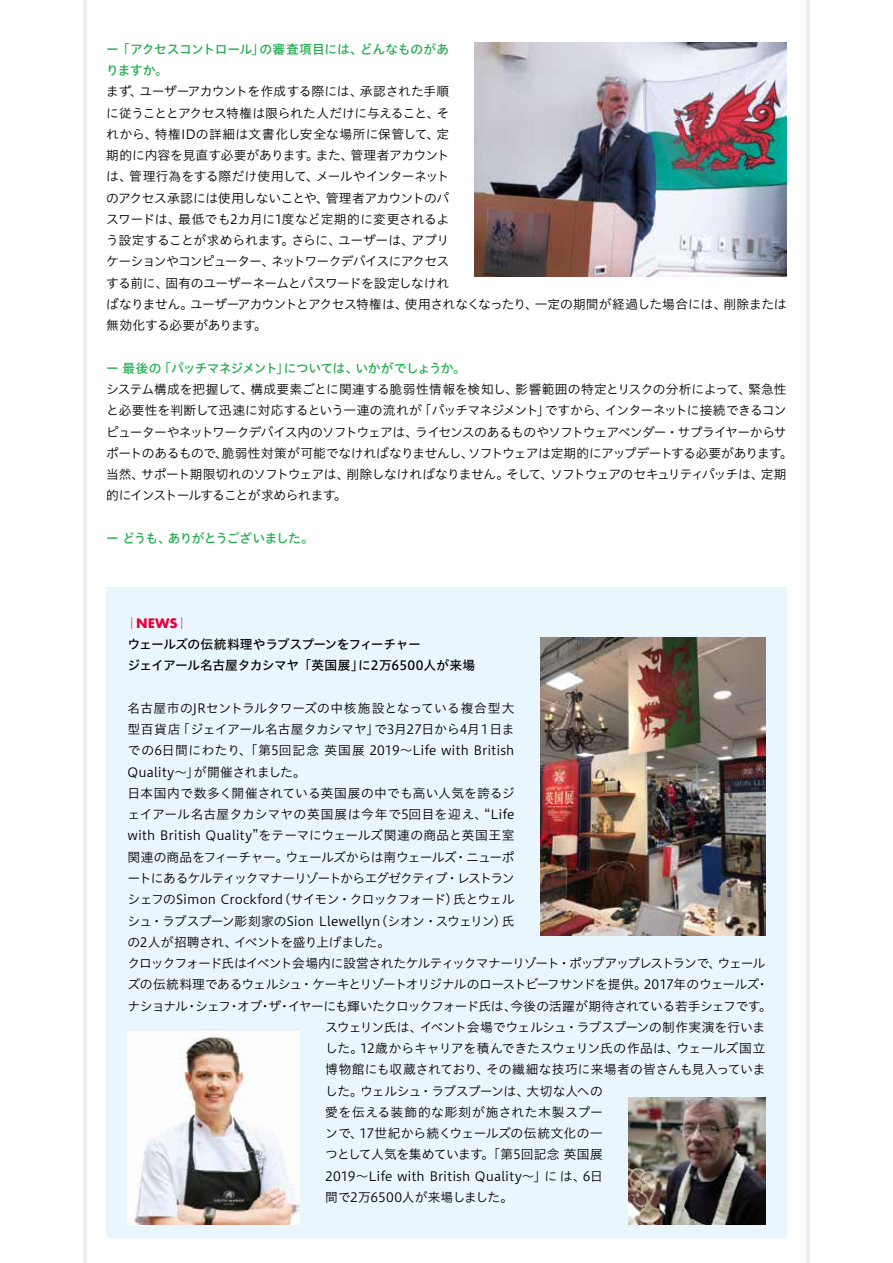
<style>
.page{position:relative;width:893px;height:1263px;background:#fff}
.page>*{position:absolute;margin:0;border:0;box-sizing:border-box;transform-origin:0 0}
.t1{font:12.75px/21.3px "Hiragino UD Sans Std N W3";letter-spacing:-.025em;color:#000}
.t2{font:12.75px/21.3px "Hiragino UD Sans Std N W3";letter-spacing:-.045em;color:#000}
.t3{font:12.75px "Hiragino UD Sans Std N W3";letter-spacing:.005em;color:#000}
.t4{font:12.75px "Hiragino UD Sans Std N W3";letter-spacing:-.08em;color:#000}
.t5{font:12.75px "Hiragino UD Sans Std N W3";letter-spacing:-.05em;color:#000}
.t6{font:12.75px "Hiragino UD Sans Std N W3";color:#000}
.t7{font:12.75px "Hiragino UD Sans Std N W3";letter-spacing:.015em;color:#000}
.t8{font:12.75px/21.3px "Hiragino UD Sans Std N W5";letter-spacing:-.025em;color:#000}
.t9{font:12.75px "Hiragino UD Sans Std N W3";letter-spacing:-.005em;color:#000}
.t10{font:12.75px/21.3px "Hiragino UD Sans Std N W5";letter-spacing:-.025em;color:#1eac4b}
.t11{font:12.75px "Hiragino UD Sans Std N W5";letter-spacing:-.045em;color:#1eac4b}
.t12{font:12.75px "Hiragino UD Sans Std N W3";letter-spacing:.045em;color:#000}
.t13{font:12.75px "Hiragino UD Sans Std N W5";letter-spacing:-.065em;color:#1eac4b}
.t14{font:700 12.75px "Futura";color:#e6003e}
.s1{font-family:"Hiragino UD Sans Std N W4";font-weight:400}
</style>
<div class="page">
<hr style="left:83px;top:0;width:4px;height:1263px;background:#efefef">
<hr style="left:806px;top:0;width:4px;height:1263px;background:#efefef">
<img style="left:475px;top:43px;width:312px;height:233px">
<div style="left:106px;top:587px;width:681px;height:650px;background:#eaf6fd"></div>
<img style="left:540px;top:638px;width:225px;height:297px">
<img style="left:128px;top:1029px;width:172px;height:196px">
<img style="left:628px;top:1097px;width:137px;height:128px">
<p class="t10" style="left:106px;top:38px;width:344px">ー 「アクセスコントロール」の審査項目には、どんなものがありますか。</p>
<p class="t1" style="left:106px;top:80px;width:682px">まず、ユーザーアカウントを作成する際には、承認された手順<br>に従うこととアクセス特権は限られた人だけに与えること、そ<br>れから、特権IDの詳細は文書化し安全な場所に保管して、定<br>期的に内容を見直す必要があります。また、管理者アカウント<br>は、管理行為をする際だけ使用して、メールやインターネット<br>のアクセス承認には使用しないことや、管理者アカウントのパ<br>スワードは、最低でも2カ月に1度など定期的に変更されるよ<br>う設定することが求められます。さらに、ユーザーは、アプリ<br>ケーションやコンピューター、ネットワークデバイスにアクセス<br>する前に、固有のユーザーネームとパスワードを設定しなけれ<br>ばなりません。ユーザーアカウントとアクセス特権は、使用されなくなったり、一定の期間が経過した場合には、削除または無効化する必要があります。</p>
<p class="t11" style="left:106px;top:358px;width:361px">ー 最後の「パッチマネジメント」については、いかがでしょうか。</p>
<p class="t2" style="left:106px;top:378px;width:688px">システム構成を把握して、構成要素ごとに関連する脆弱性情報を検知し、影響範囲の特定とリスクの分析によって、緊急性と必要性を判断して迅速に対応するという一連の流れが「パッチマネジメント」ですから、インターネットに接続できるコンピューターやネットワークデバイス内のソフトウェアは、ライセンスのあるものやソフトウェアベンダー・サプライヤーからサポートのあるもので、脆弱性対策が可能でなければなりませんし、ソフトウェアは定期的にアップデートする必要があります。当然、サポート期限切れのソフトウェアは、削除しなければなりません。そして、ソフトウェアのセキュリティパッチは、定期的にインストールすることが求められます。</p>
<p class="t13" style="left:106px;top:528px;width:209px">ー どうも、ありがとうございました。</p>
<p class="t14" style="left:126px;top:614px;width:64px"><span class="s1">｜</span>NEWS<span class="s1">｜</span></p>
<p class="t8" style="left:128px;top:633px;width:349px">ウェールズの伝統料理やラブスプーンをフィーチャー<br>ジェイアール名古屋タカシマヤ｢英国展｣に2万6500人が来場</p>
<p class="t3" style="left:128px;top:698px;width:388px">名古屋市のJRセントラルタワーズの中核施設となっている複合型大</p>
<p class="t1" style="left:128px;top:718px;width:388px">型百貨店「ジェイアール名古屋タカシマヤ」で3月27日から4月１日ま</p>
<p class="t3" style="left:128px;top:741px;width:388px">での6日間にわたり、「第5回記念 英国展 2019～Life with British</p>
<p class="t6" style="left:128px;top:762px;width:180px">Quality～」が開催されました。</p>
<p class="t7" style="left:128px;top:783px;width:388px">日本国内で数多く開催されている英国展の中でも高い人気を誇るジ</p>
<p class="t7" style="left:128px;top:805px;width:388px">ェイアール名古屋タカシマヤの英国展は今年で5回目を迎え、“Life</p>
<p class="t3" style="left:128px;top:826px;width:388px">with British Quality”をテーマにウェールズ関連の商品と英国王室</p>
<p class="t2" style="left:128px;top:845px;width:388px">関連の商品をフィーチャー。ウェールズからは南ウェールズ・ニューポ</p>
<p class="t4" style="left:128px;top:868px;width:388px">ートにあるケルティックマナーリゾートからエグゼクティブ・レストラン</p>
<p class="t1" style="left:128px;top:888px;width:388px">シェフのSimon Crockford（サイモン・クロックフォード）氏とウェル</p>
<p class="t9" style="left:128px;top:911px;width:388px">シュ・ラブスプーン彫刻家のSion Llewellyn（シオン・スウェリン）氏</p>
<p class="t1" style="left:128px;top:931px;width:264px">の2人が招聘され、イベントを盛り上げました。</p>
<p class="t4" style="left:128px;top:954px;width:639px">クロックフォード氏はイベント会場内に設営されたケルティックマナーリゾート・ポップアップレストランで、ウェール</p>
<p class="t5" style="left:128px;top:975px;width:642px">ズの伝統料理であるウェルシュ・ケーキとリゾートオリジナルのローストビーフサンドを提供。2017年のウェールズ・</p>
<p class="t2" style="left:128px;top:994px;width:646px">ナショナル・シェフ・オブ・ザ・イヤーにも輝いたクロックフォード氏は、今後の活躍が期待されている若手シェフです。</p>
<p class="t1" style="left:325px;top:1016px;width:442px">スウェリン氏は、イベント会場でウェルシュ・ラブスプーンの制作実演を行いま</p>
<p class="t6" style="left:325px;top:1039px;width:442px">した。12歳からキャリアを積んできたスウェリン氏の作品は、ウェールズ国立</p>
<p class="t3" style="left:325px;top:1060px;width:442px">博物館にも収蔵されており、その繊細な技巧に来場者の皆さんも見入っていま</p>
<p class="t5" style="left:325px;top:1081px;width:279px">した。ウェルシュ・ラブスプーンは、大切な人への</p>
<p class="t12" style="left:325px;top:1102px;width:279px">愛を伝える装飾的な彫刻が施された木製スプー</p>
<p class="t6" style="left:325px;top:1124px;width:279px">ンで、17世紀から続くウェールズの伝統文化の一</p>
<p class="t1" style="left:325px;top:1143px;width:279px">つとして人気を集めています。「第5回記念 英国展</p>
<p class="t3" style="left:325px;top:1166px;width:279px">2019～Life with British Quality～」には、6日</p>
<p class="t1" style="left:325px;top:1186px;width:189px">間で2万6500人が来場しました。</p>
</div>
